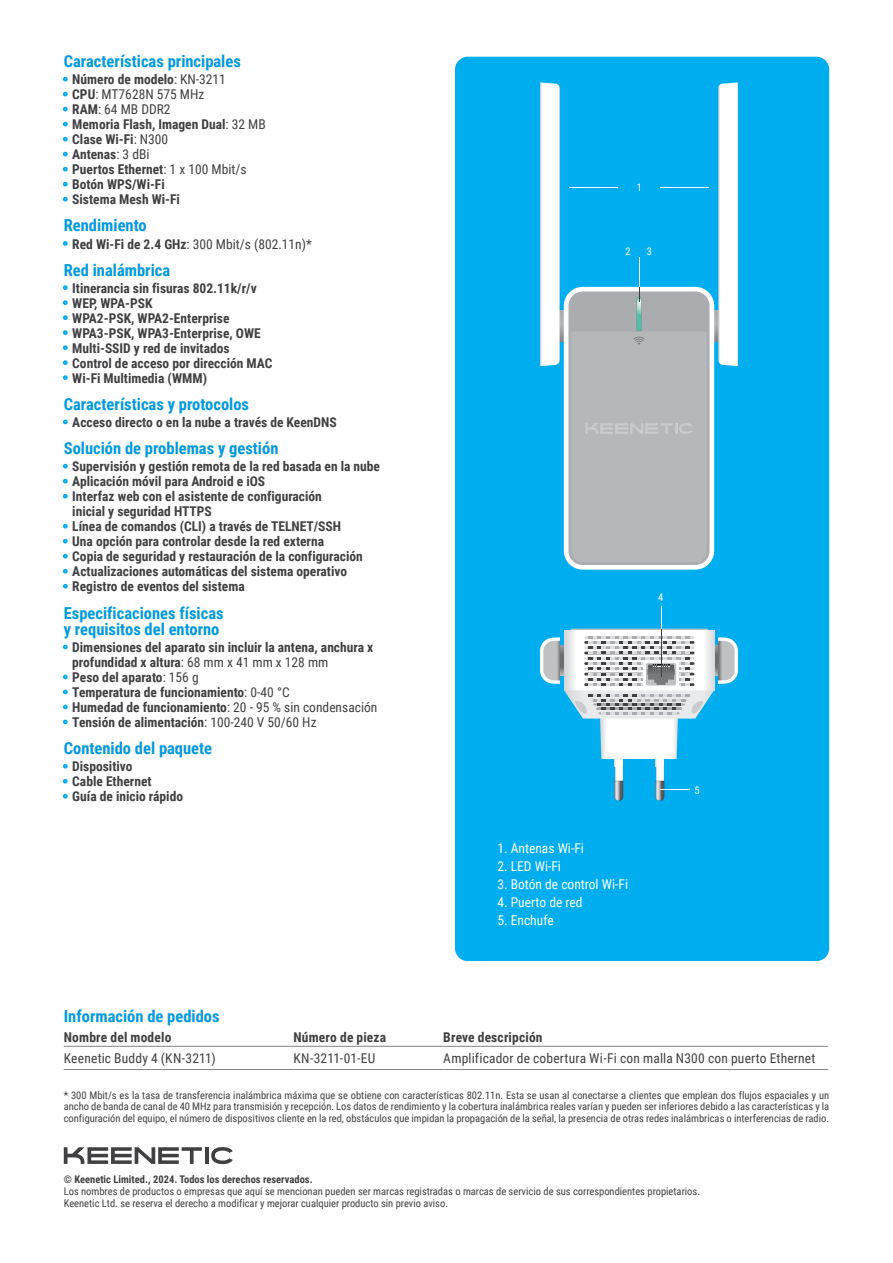
<style>
.page{position:relative;width:893px;height:1263px;background:#fff}
.page>*{position:absolute;margin:0;border:0;box-sizing:border-box;transform-origin:0 0}
.t1{font:700 16.5px/16.5px "Roboto Condensed";color:#09d}
.t2{font:700 13.5px/15px "Roboto Condensed";color:#403f41}
.t3{font:13.5px "Roboto Condensed";letter-spacing:.015em;color:#403f41}
.t4{font:13.5px "Roboto Condensed";color:#fff}
.t5{font:10.5px/11.7px "Roboto Condensed";color:#403f41}
.t6{font:700 10.5px "Roboto Condensed";color:#403f41}
.t7{font:10.5px "Roboto Condensed";color:#fff}
.s1{font-size:10.8px;color:#00aef0}
.s2{font-weight:400}
.s3{font-weight:700;font-size:10.8px;color:#00aef0}
.s4{font-weight:700}
</style>
<div class="page">
<div style="left:455px;top:57px;width:374px;height:904px;background:#00aef0;border-radius:13px"></div>
<hr style="left:205px;top:1147px;width:3px;height:17px;background:#403f41">
<svg style="left:64px;top:1147px;width:138px;height:17px"></svg>
<svg style="left:211px;top:1147px;width:22px;height:17px"></svg>
<hr style="left:64px;top:1046px;width:229px;height:1px;background:#828386">
<hr style="left:293px;top:1046px;width:150px;height:1px;background:#828386">
<hr style="left:443px;top:1046px;width:385px;height:1px;background:#828386">
<hr style="left:64px;top:1069px;width:229px;height:1px;background:#828386">
<hr style="left:293px;top:1069px;width:150px;height:1px;background:#828386">
<hr style="left:443px;top:1069px;width:385px;height:1px;background:#828386">
<svg style="left:560px;top:311px;width:4px;height:30px"></svg>
<svg style="left:714px;top:311px;width:4px;height:30px"></svg>
<div style="left:564px;top:287px;width:150px;height:283px;background:#fff;border-radius:19px"></div>
<div style="left:568px;top:291px;width:141px;height:274px;background:#aaacaf;border-radius:14px"></div>
<svg style="left:540px;top:82px;width:20px;height:284px;background:#f5f9fb"></svg>
<svg style="left:718px;top:82px;width:20px;height:284px;background:#f5f9fb"></svg>
<hr style="left:569px;top:187px;width:49px;height:1px;background:#fff">
<hr style="left:660px;top:187px;width:49px;height:1px;background:#fff">
<hr style="left:639px;top:257px;width:1px;height:30px;background:#fff">
<svg style="left:571px;top:287px;width:136px;height:275px"></svg>
<div style="left:615px;top:766px;width:7px;height:15px;background:#fff"></div>
<div style="left:656px;top:766px;width:7px;height:15px;background:#fff"></div>
<img style="left:614px;top:781px;width:9px;height:20px">
<img style="left:655px;top:781px;width:9px;height:20px">
<svg style="left:540px;top:606px;width:198px;height:161px"></svg>
<svg style="left:661px;top:789px;width:29px;height:1px"></svg>
<hr style="left:661px;top:629px;width:1px;height:48px;background:#403f41">
<p class="t1" style="left:64px;top:52px;width:179px">Características principales</p>
<p class="t2" style="left:64px;top:71px;width:203px"><span class="s1">·</span> Número de modelo<span class="s2">: KN-3211<br></span><span class="s1">·</span> CPU<span class="s2">: MT7628N 575 MHz<br></span><span class="s1">·</span> RAM<span class="s2">: 64 MB DDR2<br></span><span class="s1">·</span> Memoria Flash, Imagen Dual<span class="s2">: 32 MB </span><span class="s1">·</span> Clase Wi-Fi<span class="s2">: N300<br></span><span class="s1">·</span> Antenas<span class="s2">: 3 dBi<br></span><span class="s1">·</span> Puertos Ethernet<span class="s2">: 1 x 100 Mbit/s<br></span><span class="s1">·</span> Botón WPS/Wi-Fi<br><span class="s1">·</span> Sistema Mesh Wi-Fi</p>
<p class="t1" style="left:64px;top:217px;width:84px">Rendimiento</p>
<p class="t3" style="left:64px;top:234px;width:250px"><span class="s3">·</span> <span class="s4">Red Wi-Fi de 2.4 GHz</span>: 300 Mbit/s (802.11n)*</p>
<p class="t1" style="left:64px;top:261px;width:108px">Red inalámbrica</p>
<p class="t2" style="left:64px;top:280px;width:210px"><span class="s1">·</span> Itinerancia sin fisuras 802.11k/r/v<br><span class="s1">·</span> WEP, WPA-PSK<br><span class="s1">·</span> WPA2-PSK, WPA2-Enterprise<br><span class="s1">·</span> WPA3-PSK, WPA3-Enterprise, OWE<br><span class="s1">·</span> Multi-SSID y red de invitados<br><span class="s1">·</span> Control de acceso por dirección MAC <span class="s1">·</span> Wi-Fi Multimedia (WMM)</p>
<p class="t1" style="left:64px;top:395px;width:187px">Características y protocolos</p>
<p class="t2" style="left:64px;top:414px;width:274px"><span class="s1">·</span> Acceso directo o en la nube a través de KeenDNS</p>
<p class="t1" style="left:64px;top:439px;width:216px">Solución de problemas y gestión</p>
<p class="t2" style="left:64px;top:459px;width:318px"><span class="s1">·</span> Supervisión y gestión remota de la red basada en la nube</p>
<p class="t2" style="left:64px;top:474px;width:203px"><span class="s1">·</span> Aplicación móvil para Android e iOS</p>
<p class="t2" style="left:64px;top:489px;width:260px"><span class="s1">·</span> Interfaz web con el asistente de configuración</p>
<p class="t2" style="left:72px;top:504px;width:141px">inicial y seguridad HTTPS</p>
<p class="t2" style="left:64px;top:519px;width:279px"><span class="s1">·</span> Línea de comandos (CLI) a través de TELNET/SSH</p>
<p class="t2" style="left:64px;top:534px;width:262px"><span class="s1">·</span> Una opción para controlar desde la red externa</p>
<p class="t2" style="left:64px;top:549px;width:300px"><span class="s1">·</span> Copia de seguridad y restauración de la configuración</p>
<p class="t2" style="left:64px;top:564px;width:285px"><span class="s1">·</span> Actualizaciones automáticas del sistema operativo</p>
<p class="t2" style="left:64px;top:579px;width:182px"><span class="s1">·</span> Registro de eventos del sistema</p>
<p class="t1" style="left:64px;top:604px;width:161px">Especificaciones físicas y requisitos del entorno</p>
<p class="t2" style="left:64px;top:639px;width:311px"><span class="s1">·</span> Dimensiones del aparato sin incluir la antena, anchura x</p>
<p class="t2" style="left:72px;top:654px;width:258px">profundidad x altura<span class="s2">: 68 mm x 41 mm x 128 mm</span></p>
<p class="t2" style="left:64px;top:669px;width:136px"><span class="s1">·</span> Peso del aparato<span class="s2">: 156 g</span></p>
<p class="t2" style="left:64px;top:684px;width:227px"><span class="s1">·</span> Temperatura de funcionamiento<span class="s2">: 0-40 °С</span></p>
<p class="t2" style="left:64px;top:699px;width:315px"><span class="s1">·</span> Humedad de funcionamiento<span class="s2">: 20 - 95 % sin condensación</span></p>
<p class="t2" style="left:64px;top:714px;width:254px"><span class="s1">·</span> Tensión de alimentación<span class="s2">: 100-240 V 50/60 Hz</span></p>
<p class="t1" style="left:64px;top:739px;width:150px">Contenido del paquete</p>
<p class="t2" style="left:64px;top:759px;width:121px"><span class="s1">·</span> Dispositivo<br><span class="s1">·</span> Cable Ethernet<br><span class="s1">·</span> Guía de inicio rápido</p>
<p class="t7" style="left:637px;top:180px;width:7px">1</p>
<p class="t7" style="left:625px;top:244px;width:7px">2</p>
<p class="t7" style="left:647px;top:244px;width:7px">3</p>
<p class="t7" style="left:658px;top:590px;width:7px">4</p>
<p class="t4" style="left:497px;top:838px;width:88px">1. Antenas Wi-Fi</p>
<p class="t4" style="left:497px;top:856px;width:65px">2. LED Wi-Fi</p>
<p class="t4" style="left:497px;top:874px;width:132px">3. Botón de control Wi-Fi</p>
<p class="t4" style="left:497px;top:892px;width:86px">4. Puerto de red</p>
<p class="t4" style="left:497px;top:910px;width:58px">5. Enchufe</p>
<p class="t7" style="left:694px;top:783px;width:7px">5</p>
<p class="t1" style="left:64px;top:1007px;width:157px">Información de pedidos</p>
<p class="t2" style="left:64px;top:1029px;width:109px">Nombre del modelo</p>
<p class="t2" style="left:293px;top:1029px;width:94px">Número de pieza</p>
<p class="t2" style="left:443px;top:1029px;width:101px">Breve descripción</p>
<p class="t3" style="left:64px;top:1049px;width:153px">Keenetic Buddy 4 (KN-3211)</p>
<p class="t3" style="left:293px;top:1049px;width:84px">KN-3211-01-EU</p>
<p class="t3" style="left:443px;top:1049px;width:374px">Amplificador de cobertura Wi-Fi con malla N300 con puerto Ethernet</p>
<p class="t5" style="left:64px;top:1088px;width:767px;text-align:justify">* 300 Mbit/s es la tasa de transferencia inalámbrica máxima que se obtiene con características 802.11n. Esta se usan al conectarse a clientes que emplean dos flujos espaciales y un ancho de banda de canal de 40 MHz para transmisión y recepción. Los datos de rendimiento y la cobertura inalámbrica reales varían y pueden ser inferiores debido a las características y la configuración del equipo, el número de dispositivos cliente en la red, obstáculos que impidan la propagación de la señal, la presencia de otras redes inalámbricas o interferencias de radio.</p>
<p class="t6" style="left:64px;top:1172px;width:250px">© Keenetic Limited., 2024. Todos los derechos reservados.</p>
<p class="t5" style="left:64px;top:1185px;width:638px">Los nombres de productos o empresas que aquí se mencionan pueden ser marcas registradas o marcas de servicio de sus correspondientes propietarios.<br>Keenetic Ltd. se reserva el derecho a modificar y mejorar cualquier producto sin previo aviso.</p>
</div>
